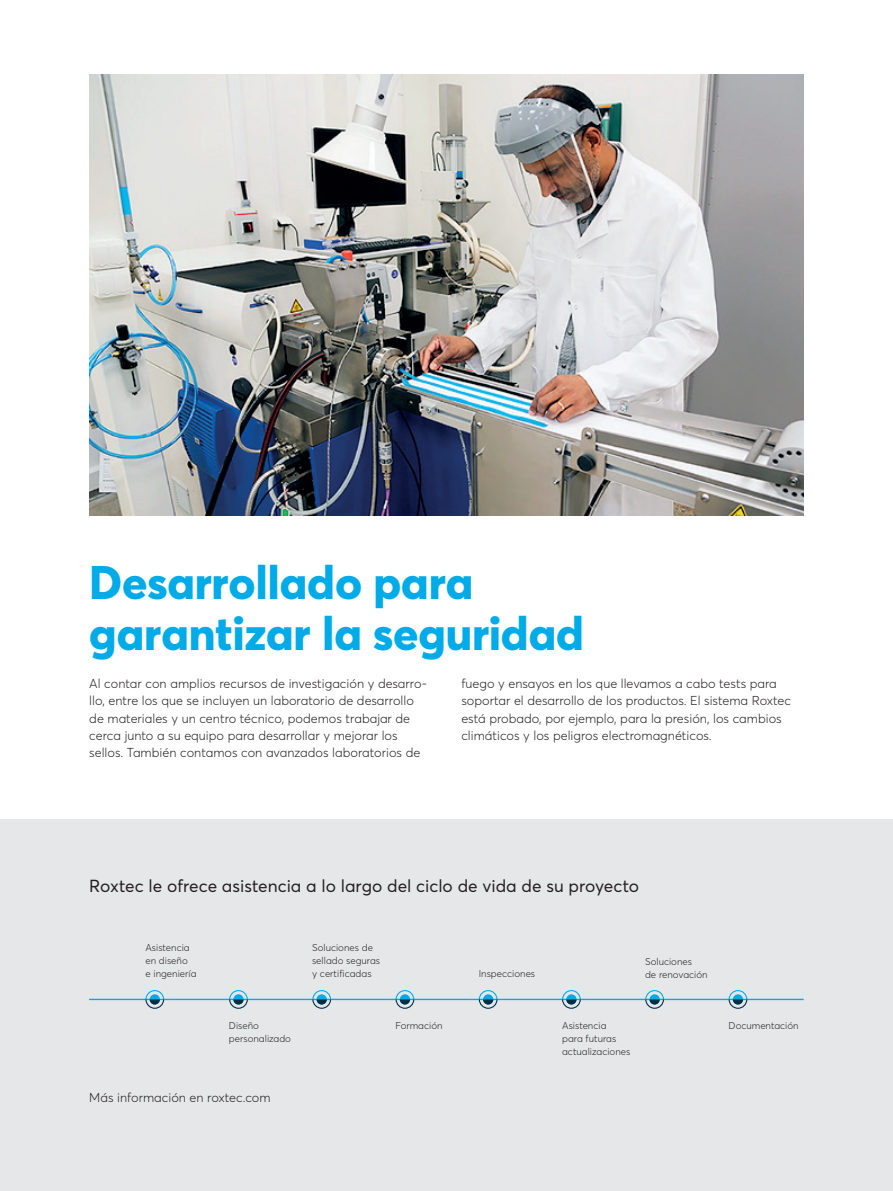
<style>
.page{position:relative;width:893px;height:1191px;background:#fff}
.page>*{position:absolute;margin:0;border:0;box-sizing:border-box;transform-origin:0 0}
.t1{font:800 46.5px/51px "Averta";letter-spacing:-.005em;color:#00abe7}
.t2{font:17.25px "Averta";color:#231f20}
.t3{font:300 12.75px/17.2px "Averta";color:#231f20}
.t4{font:300 9.75px/12.8px "Averta";color:#231f20}
</style>
<div class="page">
<img style="left:89px;top:74px;width:715px;height:442px">
<div style="left:0;top:820px;width:893px;height:371px;background:#e6e7e9"></div>
<hr style="left:89px;top:998px;width:715px;height:2px;background:#00abe7">
<svg style="left:145px;top:990px;width:19px;height:18px"></svg>
<svg style="left:229px;top:990px;width:19px;height:18px"></svg>
<svg style="left:312px;top:990px;width:19px;height:18px"></svg>
<svg style="left:396px;top:990px;width:18px;height:18px"></svg>
<svg style="left:479px;top:990px;width:18px;height:18px"></svg>
<svg style="left:562px;top:990px;width:19px;height:18px"></svg>
<svg style="left:645px;top:990px;width:19px;height:18px"></svg>
<svg style="left:729px;top:990px;width:18px;height:18px"></svg>
<h1 class="t1" style="left:89px;top:556px;width:496px">Desarrollado para garantizar la seguridad</h1>
<p class="t3" style="left:89px;top:675px;width:339px">Al contar con amplios recursos de investigación y desarro&shy;llo, entre los que se incluyen un laboratorio de desarrollo de materiales y un centro técnico, podemos trabajar de cerca junto a su equipo para desarrollar y mejorar los sellos. También contamos con avanzados laboratorios de</p>
<p class="t3" style="left:461px;top:675px;width:331px">fuego y ensayos en los que llevamos a cabo tests para soportar el desarrollo de los productos. El sistema Roxtec está probado, por ejemplo, para la presión, los cambios climáticos y los peligros electromagnéticos.</p>
<h2 class="t2" style="left:89px;top:875px;width:551px">Roxtec le ofrece asistencia a lo largo del ciclo de vida de su proyecto</h2>
<p class="t4" style="left:145px;top:941px;width:53px">Asistencia en diseño<br>e ingeniería</p>
<p class="t4" style="left:312px;top:941px;width:70px">Soluciones de sellado seguras y certificadas</p>
<p class="t4" style="left:479px;top:967px;width:58px">Inspecciones</p>
<p class="t4" style="left:645px;top:955px;width:64px">Soluciones<br>de renovación</p>
<p class="t4" style="left:562px;top:1019px;width:70px">Asistencia<br>para futuras actualizaciones</p>
<p class="t4" style="left:229px;top:1019px;width:31px">Diseño</p>
<p class="t4" style="left:729px;top:1019px;width:72px">Documentación</p>
<p class="t4" style="left:229px;top:1032px;width:64px">personalizado</p>
<p class="t4" style="left:395px;top:1019px;width:49px">Formación</p>
<p class="t3" style="left:89px;top:1088px;width:183px">Más información en roxtec.com</p>
</div>
